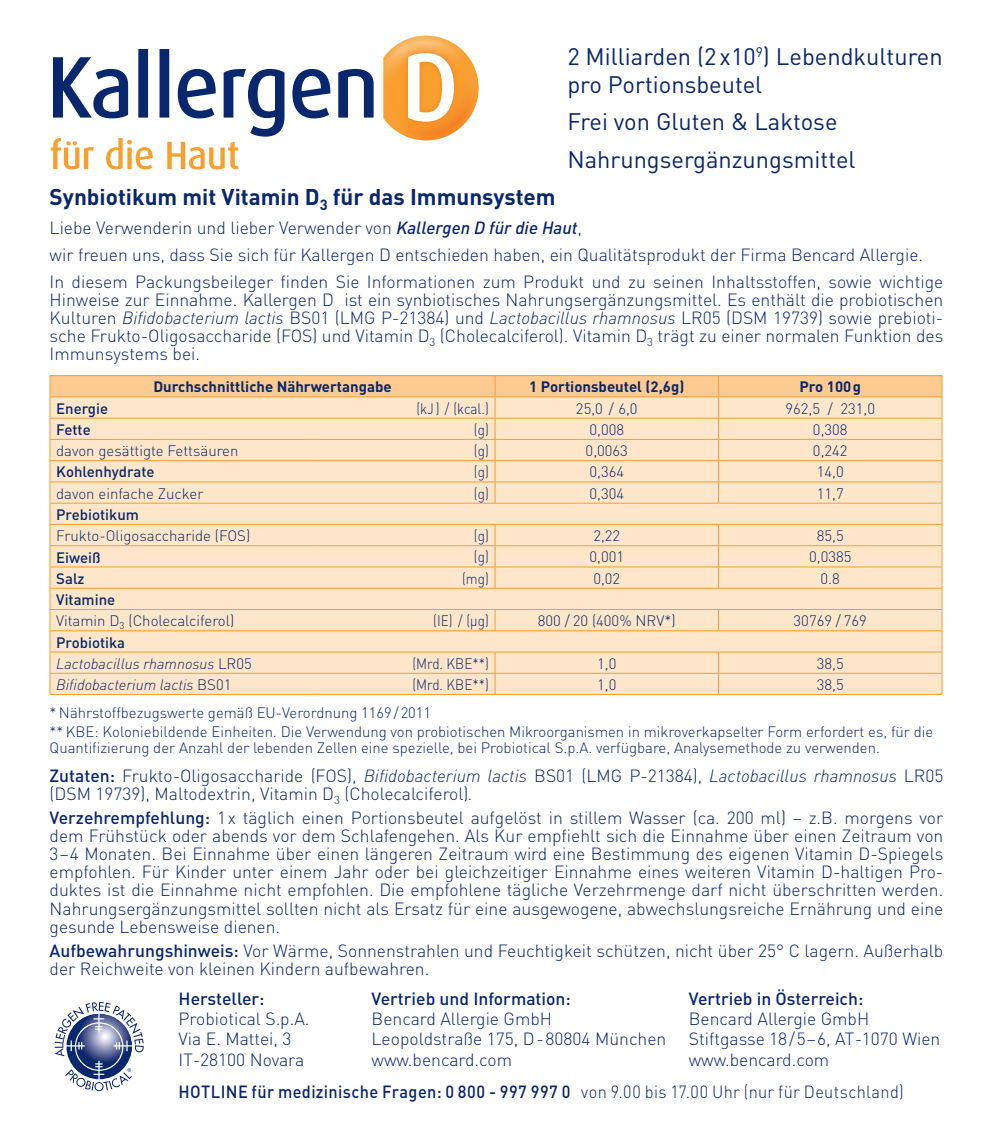
<style>
.page{position:relative;width:993px;height:1134px;background:#fff}
.page>*{position:absolute;margin:0;border:0;box-sizing:border-box;transform-origin:0 0}
.t1{font:23.5px/27.5px "DIN";color:#08276c}
.t2{font:700 22.5px "DIN";color:#08276c}
.t3{font:300 17.5px/18px "DIN";color:#08276c}
.t4{font:500 17.5px "DIN";letter-spacing:.02em;color:#08276c;scale:.93 1}
.t5{font:500 17.5px "DIN";color:#08276c}
.t6{font:300 15px/16px "DIN";color:#08276c}
.t7{font:300 15px "DIN";color:#08276c;scale:.9 1}
.t8{font:500 15px "DIN";color:#08276c}
.t9{font:700 15px "DIN";color:#08276c}
.t10{font:italic 300 15px "DIN";color:#08276c}
.s1{font-weight:500;font-style:italic}
.s2{font-style:italic}
.s3{font-style:normal}
.s4{font-weight:500}
.s5{font-weight:300}
</style>
<div class="page">
<svg style="left:55px;top:1002px;width:89px;height:89px"></svg>
<svg style="left:51px;top:49px;width:322px;height:121px"></svg>
<svg style="left:383px;top:36px;width:95px;height:104px"></svg>
<hr style="left:50px;top:375px;width:269px;height:1px;background:#f89d2d">
<hr style="left:319px;top:375px;width:176px;height:1px;background:#f89d2d">
<hr style="left:495px;top:375px;width:223px;height:1px;background:#f89d2d">
<hr style="left:718px;top:375px;width:224px;height:1px;background:#f89d2d">
<svg style="left:50px;top:376px;width:892px;height:318px;background:#fde0be"></svg>
<hr style="left:50px;top:694px;width:269px;height:1px;background:#f89d2d">
<hr style="left:319px;top:694px;width:176px;height:1px;background:#f89d2d">
<hr style="left:495px;top:694px;width:223px;height:1px;background:#f89d2d">
<hr style="left:718px;top:694px;width:224px;height:1px;background:#f89d2d">
<p class="t2" style="left:50px;top:182px;width:507px">Synbiotikum mit Vitamin D<sub>3</sub> für das Immunsystem</p>
<p class="t1" style="left:567px;top:43px;width:376px">2 Milliarden (2x10<sup>9</sup>) Lebendkulturen pro Portionsbeutel</p>
<p class="t1" style="left:567px;top:108px;width:271px">Frei von Gluten &amp; Laktose</p>
<p class="t1" style="left:567px;top:145px;width:289px">Nahrungsergänzungsmittel</p>
<p class="t3" style="left:50px;top:219px;width:533px">Liebe Verwenderin und lieber Verwender von <span class="s1">Kallergen D für die Haut</span>,</p>
<p class="t3" style="left:50px;top:246px;width:874px">wir freuen uns, dass Sie sich für Kallergen D entschieden haben, ein Qualitätsprodukt der Firma Bencard Allergie.</p>
<p class="t3" style="left:50px;top:273px;width:894px;text-align:justify">In diesem Packungsbeileger finden Sie Informationen zum Produkt und zu seinen Inhaltsstoffen, sowie wichtige Hinweise zur Einnahme. Kallergen D ist ein synbiotisches Nahrungsergänzungsmittel. Es enthält die probiotischen Kulturen <span class="s2">Bifidobacterium lactis</span> BS01 (LMG P-21384) und <span class="s2">Lactobacillus rhamnosus</span> LR05 (DSM 19739) sowie prebioti&shy;sche Frukto-Oligosaccharide (FOS) und Vitamin D<sub>3</sub> (Cholecalciferol). Vitamin D<sub>3</sub> trägt zu einer normalen Funktion des Immunsystems bei.</p>
<p class="t9" style="left:153px;top:377px;width:240px">Durchschnittliche Nährwertangabe</p>
<p class="t9" style="left:529px;top:377px;width:156px">1 Portionsbeutel (2,6g)</p>
<p class="t9" style="left:799px;top:377px;width:63px">Pro 100g</p>
<p class="t8" style="left:56px;top:399px;width:53px">Energie</p>
<p class="t7" style="left:416px;top:399px;width:82px">(kJ ) / (kcal.)</p>
<p class="t6" style="left:575px;top:400px;width:63px">25,0 / 6,0</p>
<p class="t6" style="left:785px;top:400px;width:91px">962,5 / 231,0</p>
<p class="t8" style="left:56px;top:420px;width:36px">Fette</p>
<p class="t7" style="left:473px;top:420px;width:18px">(g)</p>
<p class="t6" style="left:589px;top:421px;width:36px">0,008</p>
<p class="t6" style="left:812px;top:421px;width:36px">0,308</p>
<p class="t6" style="left:56px;top:442px;width:184px">davon gesättigte Fettsäuren</p>
<p class="t7" style="left:473px;top:441px;width:18px">(g)</p>
<p class="t6" style="left:585px;top:442px;width:44px">0,0063</p>
<p class="t6" style="left:812px;top:442px;width:36px">0,242</p>
<p class="t8" style="left:56px;top:462px;width:100px">Kohlenhydrate</p>
<p class="t7" style="left:473px;top:463px;width:18px">(g)</p>
<p class="t6" style="left:589px;top:464px;width:36px">0,364</p>
<p class="t6" style="left:816px;top:464px;width:28px">14,0</p>
<p class="t6" style="left:56px;top:485px;width:149px">davon einfache Zucker</p>
<p class="t7" style="left:473px;top:484px;width:18px">(g)</p>
<p class="t6" style="left:589px;top:485px;width:36px">0,304</p>
<p class="t6" style="left:816px;top:485px;width:28px">11,7</p>
<p class="t8" style="left:56px;top:505px;width:84px">Prebiotikum</p>
<p class="t6" style="left:56px;top:527px;width:195px">Frukto-Oligosaccharide (FOS)</p>
<p class="t7" style="left:473px;top:526px;width:18px">(g)</p>
<p class="t6" style="left:593px;top:527px;width:28px">2,22</p>
<p class="t6" style="left:816px;top:527px;width:28px">85,5</p>
<p class="t8" style="left:56px;top:547px;width:46px">Eiweiß</p>
<p class="t7" style="left:473px;top:548px;width:18px">(g)</p>
<p class="t6" style="left:589px;top:549px;width:36px">0,001</p>
<p class="t6" style="left:808px;top:549px;width:44px">0,0385</p>
<p class="t8" style="left:56px;top:569px;width:30px">Salz</p>
<p class="t7" style="left:462px;top:569px;width:31px">(mg)</p>
<p class="t6" style="left:593px;top:570px;width:28px">0,02</p>
<p class="t6" style="left:820px;top:570px;width:21px">0.8</p>
<p class="t8" style="left:56px;top:590px;width:60px">Vitamine</p>
<p class="t6" style="left:56px;top:613px;width:179px">Vitamin D<sub>3</sub> (Cholecalciferol)</p>
<p class="t7" style="left:433px;top:611px;width:63px">(IE) / (μg)</p>
<p class="t6" style="left:537px;top:613px;width:139px">800 / 20 (400% NRV*)</p>
<p class="t6" style="left:793px;top:613px;width:75px">30769 / 769</p>
<p class="t8" style="left:56px;top:632px;width:70px">Probiotika</p>
<p class="t10" style="left:56px;top:654px;width:197px">Lactobacillus rhamnosus <span class="s3">LR05</span></p>
<p class="t7" style="left:412px;top:654px;width:86px">(Mrd. KBE**)</p>
<p class="t6" style="left:597px;top:655px;width:21px">1,0</p>
<p class="t6" style="left:816px;top:655px;width:28px">38,5</p>
<p class="t10" style="left:56px;top:675px;width:177px">Bifidobacterium lactis <span class="s3">BS01</span></p>
<p class="t7" style="left:412px;top:675px;width:86px">(Mrd. KBE**)</p>
<p class="t6" style="left:597px;top:676px;width:21px">1,0</p>
<p class="t6" style="left:816px;top:676px;width:28px">38,5</p>
<p class="t6" style="left:50px;top:704px;width:383px">* Nährstoffbezugswerte gemäß EU-Verordnung 1169/2011</p>
<p class="t6" style="left:50px;top:723px;width:884px">** KBE: Koloniebildende Einheiten. Die Verwendung von probiotischen Mikroorganismen in mikroverkapselter Form erfordert es, für die<br>Quantifizierung der Anzahl der lebenden Zellen eine spezielle, bei Probiotical S.p.A. verfügbare, Analysemethode zu verwenden.</p>
<p class="t3" style="left:50px;top:766px;width:894px"><span class="s4">Zutaten:</span> Frukto-Oligosaccharide (FOS), <span class="s2">Bifidobacterium lactis</span> BS01 (LMG P-21384), <span class="s2">Lactobacillus rhamnosus</span> LR05 (DSM 19739), Maltodextrin, Vitamin D<sub>3</sub> (Cholecalciferol)<span class="s2">.</span></p>
<p class="t3" style="left:50px;top:809px;width:894px;text-align:justify"><span class="s4">Verzehrempfehlung:</span> 1x täglich einen Portionsbeutel aufgelöst in stillem Wasser (ca. 200 ml) – z.B. morgens vor dem Frühstück oder abends vor dem Schlafengehen. Als Kur empfiehlt sich die Einnahme über einen Zeitraum von 3–4 Monaten. Bei Einnahme über einen längeren Zeitraum wird eine Bestimmung des eigenen Vitamin D-Spiegels empfohlen. Für Kinder unter einem Jahr oder bei gleichzeitiger Einnahme eines weiteren Vitamin D-haltigen Pro&shy;duktes ist die Einnahme nicht empfohlen. Die empfohlene tägliche Verzehrmenge darf nicht überschritten werden.<br>Nahrungsergänzungsmittel sollten nicht als Ersatz für eine ausgewogene, abwechslungsreiche Ernährung und eine gesunde Lebensweise dienen.</p>
<p class="t3" style="left:50px;top:941px;width:894px"><span class="s4">Aufbewahrungshinweis:</span> Vor Wärme, Sonnenstrahlen und Feuchtigkeit schützen, nicht über 25° C lagern. Außerhalb der Reichweite von kleinen Kindern aufbewahren.</p>
<p class="t3" style="left:688px;top:988px;width:253px;line-height:20.2px"><span class="s4">Vertrieb in Österreich:<br></span>Bencard Allergie GmbH<br>Stiftgasse 18/5–6, AT-1070 Wien www.bencard.com</p>
<p class="t3" style="left:371px;top:988px;width:296px;line-height:20.2px"><span class="s4">Vertrieb und Information:<br></span>Bencard Allergie GmbH<br>Leopoldstraße 175, D-80804 München www.bencard.com</p>
<p class="t5" style="left:178px;top:987px;width:87px">Hersteller:</p>
<p class="t3" style="left:178px;top:1009px;width:132px">Probiotical S.p.A.</p>
<p class="t3" style="left:178px;top:1029px;width:127px;line-height:20.2px">Via E. Mattei, 3<br>IT-28100 Novara</p>
<p class="t4" style="left:178px;top:1080px;width:780px">HOTLINE für medizinische Fragen: 0 800 - 997 997 0 <span class="s5">von 9.00 bis 17.00 Uhr (nur für Deutschland)</span></p>
</div>
